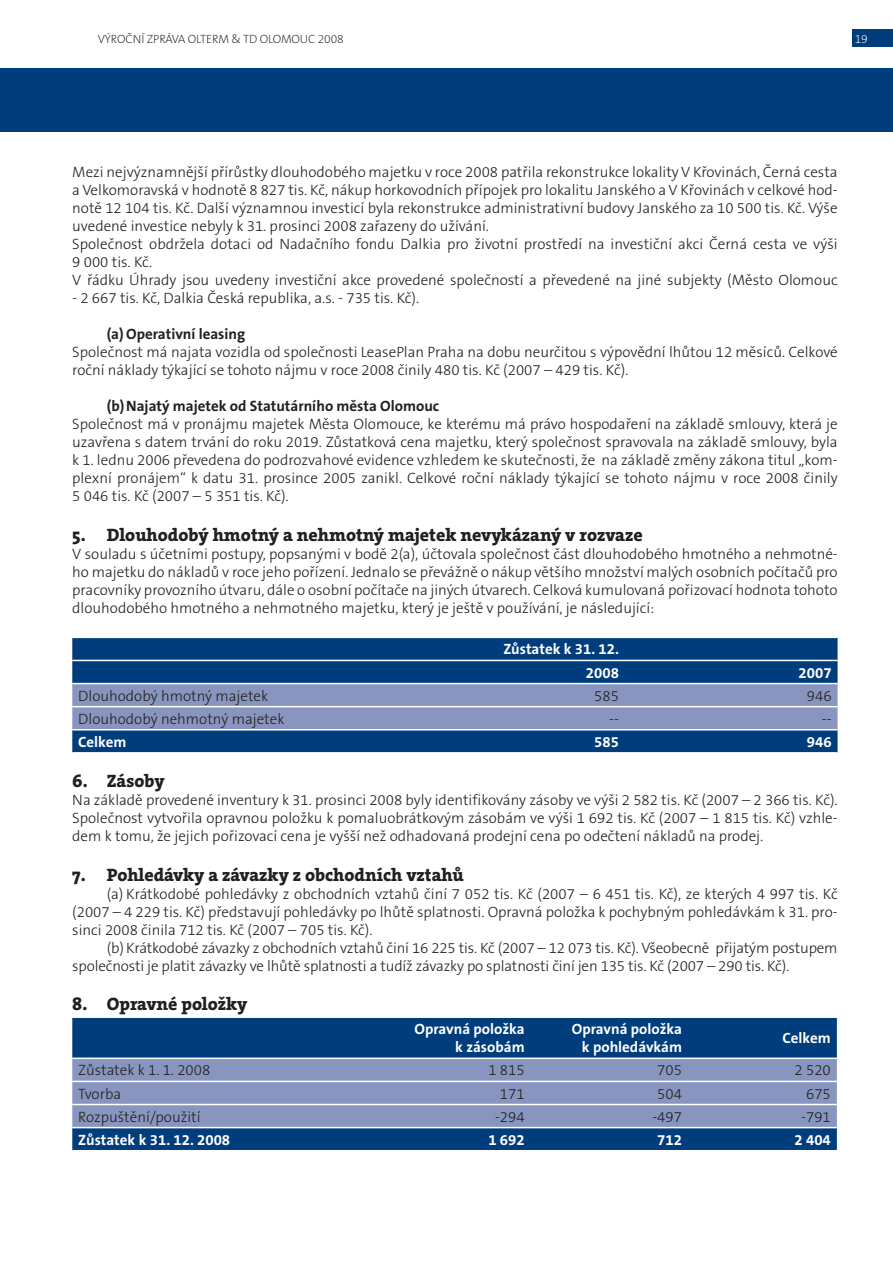
<style>
.page{position:relative;width:893px;height:1263px;background:#fff}
.page>*{position:absolute;margin:0;border:0;box-sizing:border-box;transform-origin:0 0}
.t1{font:18px "The Serif HP8 Ex Bld";color:#231f20}
.t2{font:300 15px/18px "The Sans OT3";color:#231f20;text-align:justify}
.t3{font:700 15px/18px "The Sans OT7";color:#fff;text-align:right}
.t4{font:700 15px "The Sans OT7";color:#231f20}
.t5{font:200 12px "The Sans OT2";letter-spacing:-.01em;color:#231f20}
.t6{font:200 12px "The Sans OT2";color:#fff}
</style>
<div class="page">
<svg style="left:72px;top:638px;width:766px;height:114px;background:#05417f"></svg>
<svg style="left:72px;top:684px;width:766px;height:45px;background:#8a97c0"></svg>
<hr style="left:72px;top:660px;width:766px;height:1px;background:#fff">
<hr style="left:72px;top:683px;width:766px;height:1px;background:#fff">
<hr style="left:72px;top:706px;width:766px;height:1px;background:#fff">
<hr style="left:72px;top:729px;width:766px;height:1px;background:#fff">
<div style="left:72px;top:1018px;width:765px;height:132px;background:#003d7d"></div>
<svg style="left:72px;top:1059px;width:765px;height:68px;background:#8a97c0"></svg>
<hr style="left:72px;top:1057px;width:765px;height:2px;background:#fff">
<hr style="left:72px;top:1081px;width:765px;height:1px;background:#fff">
<hr style="left:72px;top:1104px;width:765px;height:1px;background:#fff">
<hr style="left:72px;top:1127px;width:765px;height:1px;background:#fff">
<div style="left:853px;top:30px;width:40px;height:17px;background:#003d7d"></div>
<div style="left:0;top:68px;width:893px;height:64px;background:#003d7d"></div>
<p class="t5" style="left:98px;top:34px;width:248px">VÝROČNÍ ZPRÁVA OLTERM &amp; TD OLOMOUC 2008</p>
<p class="t6" style="left:855px;top:34px;width:15px">19</p>
<p class="t2" style="left:72px;top:164px;width:767px;text-align:left">Mezi nejvýznamnější přírůstky dlouhodobého majetku v roce 2008 patřila rekonstrukce lokality V Křovinách, Černá cesta a Velkomoravská v hodnotě 8 827 tis. Kč, nákup horkovodních přípojek pro lokalitu Janského a V Křovinách v celkové hod&shy;notě 12 104 tis. Kč. Další významnou investicí byla rekonstrukce administrativní budovy Janského za 10 500 tis. Kč. Výše uvedené investice nebyly k 31. prosinci 2008 zařazeny do užívání.<br>Společnost obdržela dotaci od Nadačního fondu Dalkia pro životní prostředí na investiční akci Černá cesta ve výši 9 000 tis. Kč.<br>V řádku Úhrady jsou uvedeny investiční akce provedené společností a převedené na jiné subjekty (Město Olomouc</p>
<p class="t2" style="left:72px;top:290px;width:348px">- 2 667 tis. Kč, Dalkia Česká republika, a.s. - 735 tis. Kč).</p>
<p class="t4" style="left:107px;top:328px;width:140px">(a) Operativní leasing</p>
<p class="t2" style="left:72px;top:344px;width:767px">Společnost má najata vozidla od společnosti LeasePlan Praha na dobu neurčitou s výpovědní lhůtou 12 měsíců. Celkové roční náklady týkající se tohoto nájmu v roce 2008 činily 480 tis. Kč (2007 – 429 tis. Kč).</p>
<p class="t4" style="left:107px;top:400px;width:334px">(b) Najatý majetek od Statutárního města Olomouc</p>
<p class="t2" style="left:72px;top:416px;width:767px">Společnost má v pronájmu majetek Města Olomouce, ke kterému má právo hospodaření na základě smlouvy, která je uzavřena s datem trvání do roku 2019. Zůstatková cena majetku, který společnost spravovala na základě smlouvy, byla k 1. lednu 2006 převedena do podrozvahové evidence vzhledem ke skutečnosti, že na základě změny zákona titul „kom&shy;plexní pronájem“ k datu 31. prosince 2005 zanikl. Celkové roční náklady týkající se tohoto nájmu v roce 2008 činily 5 046 tis. Kč (2007 – 5 351 tis. Kč).</p>
<p class="t1" style="left:72px;top:527px;width:572px">5. Dlouhodobý hmotný a nehmotný majetek nevykázaný v rozvaze</p>
<p class="t2" style="left:72px;top:546px;width:767px">V souladu s účetními postupy, popsanými v bodě 2(a), účtovala společnost část dlouhodobého hmotného a nehmotné&shy;ho majetku do nákladů v roce jeho pořízení. Jednalo se převážně o nákup většího množství malých osobních počítačů pro pracovníky provozního útvaru, dále o osobní počítače na jiných útvarech. Celková kumulovaná pořizovací hodnota tohoto dlouhodobého hmotného a nehmotného majetku, který je ještě v používání, je následující:</p>
<p class="t3" style="left:503px;top:639px;width:117px;line-height:23.1px">Zůstatek k 31. 12.<br>2008</p>
<p class="t3" style="left:799px;top:665px;width:34px">2007</p>
<p class="t2" style="left:78px;top:688px;width:191px">Dlouhodobý hmotný majetek</p>
<p class="t2" style="left:594px;top:688px;width:26px">585</p>
<p class="t2" style="left:807px;top:688px;width:26px">946</p>
<p class="t2" style="left:78px;top:711px;width:208px">Dlouhodobý nehmotný majetek</p>
<p class="t2" style="left:609px;top:711px;width:11px">--</p>
<p class="t2" style="left:822px;top:711px;width:11px">--</p>
<p class="t3" style="left:78px;top:734px;width:50px">Celkem</p>
<p class="t3" style="left:594px;top:734px;width:26px">585</p>
<p class="t3" style="left:807px;top:734px;width:26px">946</p>
<p class="t1" style="left:72px;top:774px;width:94px">6. Zásoby</p>
<p class="t2" style="left:72px;top:793px;width:767px">Na základě provedené inventury k 31. prosinci 2008 byly identifikovány zásoby ve výši 2 582 tis. Kč (2007 – 2 366 tis. Kč).<br>Společnost vytvořila opravnou položku k pomaluobrátkovým zásobám ve výši 1 692 tis. Kč (2007 – 1 815 tis. Kč) vzhle&shy;dem k tomu, že jejich pořizovací cena je vyšší než odhadovaná prodejní cena po odečtení nákladů na prodej.</p>
<p class="t1" style="left:72px;top:868px;width:393px">7. Pohledávky a závazky z obchodních vztahů</p>
<p class="t2" style="left:72px;top:886px;width:767px;text-indent:34px">(a) Krátkodobé pohledávky z obchodních vztahů činí 7 052 tis. Kč (2007 – 6 451 tis. Kč), ze kterých 4 997 tis. Kč (2007 – 4 229 tis. Kč) představují pohledávky po lhůtě splatnosti. Opravná položka k pochybným pohledávkám k 31. pro&shy;sinci 2008 činila 712 tis. Kč (2007 – 705 tis. Kč).</p>
<p class="t2" style="left:72px;top:940px;width:767px;text-indent:34px">(b) Krátkodobé závazky z obchodních vztahů činí 16 225 tis. Kč (2007 – 12 073 tis. Kč). Všeobecně přijatým postupem společnosti je platit závazky ve lhůtě splatnosti a tudíž závazky po splatnosti činí jen 135 tis. Kč (2007 – 290 tis. Kč).</p>
<p class="t1" style="left:72px;top:997px;width:177px">8. Opravné položky</p>
<p class="t3" style="left:415px;top:1022px;width:112px">Opravná položka k zásobám</p>
<p class="t3" style="left:572px;top:1022px;width:112px">Opravná položka k pohledávkám</p>
<p class="t3" style="left:783px;top:1031px;width:50px">Celkem</p>
<p class="t2" style="left:78px;top:1063px;width:134px">Zůstatek k 1. 1. 2008</p>
<p class="t2" style="left:488px;top:1063px;width:38px">1 815</p>
<p class="t2" style="left:657px;top:1063px;width:26px">705</p>
<p class="t2" style="left:795px;top:1063px;width:38px">2 520</p>
<p class="t2" style="left:78px;top:1086px;width:44px">Tvorba</p>
<p class="t2" style="left:500px;top:1086px;width:26px">171</p>
<p class="t2" style="left:657px;top:1086px;width:26px">504</p>
<p class="t2" style="left:806px;top:1086px;width:26px">675</p>
<p class="t2" style="left:78px;top:1109px;width:124px">Rozpuštění/použití</p>
<p class="t2" style="left:495px;top:1109px;width:31px">-294</p>
<p class="t2" style="left:652px;top:1109px;width:31px">-497</p>
<p class="t2" style="left:801px;top:1109px;width:31px">-791</p>
<p class="t3" style="left:78px;top:1132px;width:153px">Zůstatek k 31. 12. 2008</p>
<p class="t3" style="left:488px;top:1132px;width:38px">1 692</p>
<p class="t3" style="left:657px;top:1132px;width:26px">712</p>
<p class="t3" style="left:795px;top:1132px;width:38px">2 404</p>
</div>
